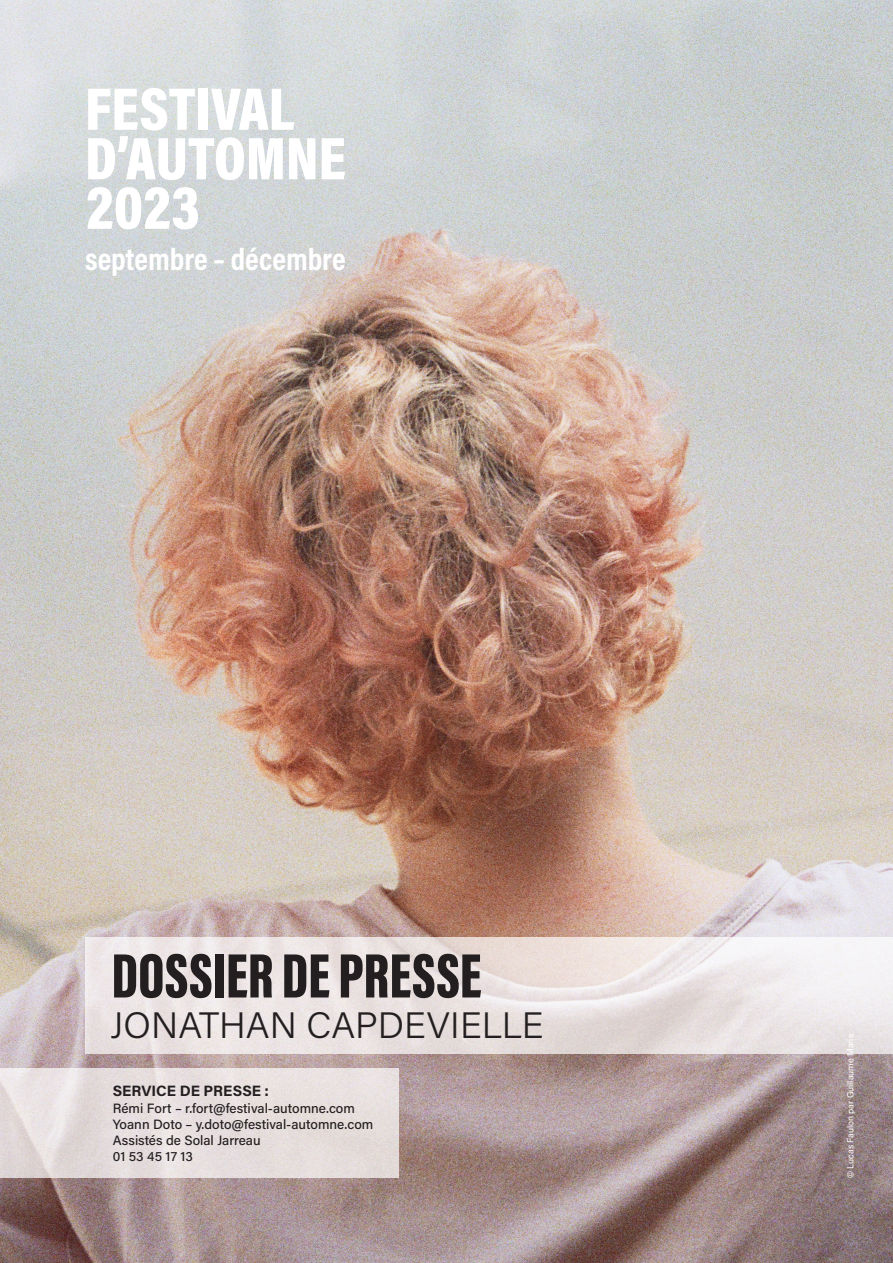
<style>
.page{position:relative;width:893px;height:1263px;background:#fff}
.page>*{position:absolute;margin:0;border:0;box-sizing:border-box;transform-origin:0 0}
.t1{font:900 64.5px "Acumin Pro Extra Cond";color:#231f20}
.t2{font:900 60.9px "Acumin Pro Cond";color:#fff}
.t3{font:300 36.75px "Acumin Pro";color:#231f20}
.t4{font:700 31.2px "Acumin Pro Cond";color:#fff}
.t5{font:700 15px "Acumin Pro";color:#231f20}
.t6{font:500 13.5px "Acumin Pro";color:#231f20}
.Texte{font:9px "Acumin Pro";color:#fff}
</style>
<div class="page">
<img style="left:0;top:0;width:893px;height:1263px">
<svg style="left:0;top:1069px;width:398px;height:109px;background:#e5dedd"></svg>
<svg style="left:85px;top:937px;width:808px;height:117px;background:#ebe4e3"></svg>
<p class="t2" style="left:85px;top:69px;width:211px">FESTIVAL</p>
<p class="t2" style="left:85px;top:119px;width:262px">D’AUTOMNE</p>
<p class="t2" style="left:86px;top:168px;width:115px">2023</p>
<p class="t4" style="left:85px;top:238px;width:262px">septembre – décembre</p>
<p class="t1" style="left:112px;top:936px;width:372px">DOSSIER DE PRESSE</p>
<p class="t3" style="left:111px;top:1000px;width:434px">JONATHAN CAPDEVIELLE</p>
<p class="t5" style="left:113px;top:1080px;width:158px">SERVICE DE PRESSE :</p>
<p class="t6" style="left:113px;top:1098px;width:244px">Rémi Fort – r.fort@festival-automne.com</p>
<p class="t6" style="left:113px;top:1115px;width:262px">Yoann Doto – y.doto@festival-automne.com</p>
<p class="t6" style="left:113px;top:1131px;width:149px">Assistés de Solal Jarreau</p>
<p class="t6" style="left:113px;top:1147px;width:82px">01 53 45 17 13</p>
<p class="Texte" style="left:844px;top:1178px;width:146px;rotate:-90deg">© Lucas Faulon par Guillaume Marie</p>
</div>
